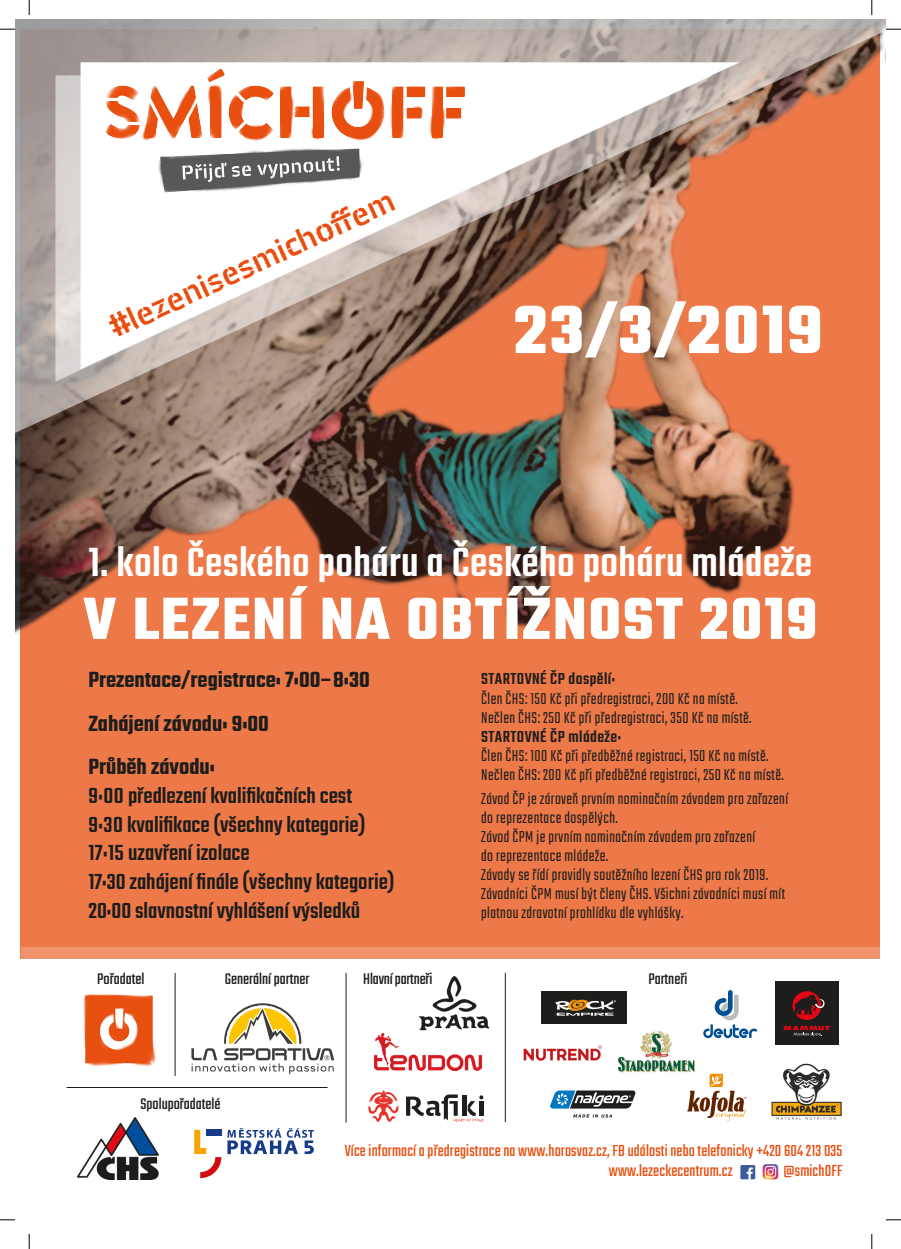
<style>
.page{position:relative;width:901px;height:1249px;background:#fff}
.page>*{position:absolute;margin:0;border:0;box-sizing:border-box;transform-origin:0 0}
.t1{font:700 73.8px "Teko";letter-spacing:.03em;color:#fff}
.t2{font:700 64.2px "Teko";letter-spacing:.03em;color:#fff}
.t3{font:500 44.7px "Teko";letter-spacing:.01em;color:#fff}
.t4{font:32px "Vida Stencil Randomized 33 Pro";color:#e84e0f}
.t5{font:500 23.9px/28.7px "Teko";color:#1d1d1b}
.t6{font:600 23.9px/43.5px "Teko";color:#1d1d1b}
.t7{font:17.7px/20.2px "Teko";letter-spacing:.01em;color:#e84e0f;scale:.93 1}
.t8{font:300 17.5px/19px "Teko";letter-spacing:.025em;color:#1d1d1b}
.t9{font:500 17.5px "Teko";letter-spacing:.025em;color:#1d1d1b}
.t10{font:17px "Teko";color:#1d1d1b}
</style>
<div class="page">
<div style="left:21px;top:29px;width:858px;height:929px;background:#ed7949"></div>
<img style="left:15px;top:448px;width:865px;height:189px">
<div style="left:21px;top:948px;width:859px;height:275px;background:#fff"></div>
<svg style="left:15px;top:19px;width:870px;height:429px"></svg>
<svg style="left:55px;top:75px;width:657px;height:307px"></svg>
<svg style="left:80px;top:62px;width:659px;height:307px"></svg>
<img style="left:86px;top:62px;width:409px;height:141px">
<div style="left:775px;top:982px;width:63px;height:63px;background:#1d1d1b"></div>
<svg style="left:783px;top:991px;width:48px;height:45px"></svg>
<svg style="left:550px;top:1090px;width:86px;height:27px"></svg>
<img style="left:618px;top:1013px;width:76px;height:60px">
<img style="left:83px;top:993px;width:73px;height:74px">
<img style="left:77px;top:1117px;width:81px;height:62px">
<svg style="left:191px;top:1003px;width:143px;height:71px"></svg>
<hr style="left:504px;top:973px;width:1px;height:149px;background:#1d1d1b">
<hr style="left:345px;top:973px;width:1px;height:149px;background:#1d1d1b">
<hr style="left:174px;top:973px;width:1px;height:103px;background:#1d1d1b">
<hr style="left:66px;top:1087px;width:261px;height:1px;background:#1d1d1b">
<img style="left:771px;top:1063px;width:69px;height:56px">
<svg style="left:687px;top:1074px;width:59px;height:47px"></svg>
<svg style="left:406px;top:1094px;width:77px;height:28px"></svg>
<svg style="left:368px;top:1089px;width:30px;height:33px"></svg>
<svg style="left:690px;top:990px;width:68px;height:59px"></svg>
<img style="left:374px;top:1033px;width:107px;height:38px">
<img style="left:541px;top:992px;width:85px;height:31px">
<img style="left:523px;top:1045px;width:79px;height:16px">
<img style="left:416px;top:976px;width:74px;height:58px">
<svg style="left:740px;top:1165px;width:15px;height:14px"></svg>
<svg style="left:762px;top:1164px;width:16px;height:15px"></svg>
<svg style="left:194px;top:1130px;width:27px;height:48px"></svg>
<svg style="left:227px;top:1128px;width:87px;height:26px"></svg>
<svg style="left:0;top:29px;width:15px;height:1px"></svg>
<svg style="left:886px;top:29px;width:14px;height:1px"></svg>
<svg style="left:0;top:1219px;width:15px;height:2px"></svg>
<svg style="left:886px;top:1219px;width:14px;height:2px"></svg>
<svg style="left:29px;top:0;width:1px;height:15px"></svg>
<svg style="left:29px;top:1234px;width:1px;height:15px"></svg>
<svg style="left:871px;top:0;width:1px;height:15px"></svg>
<svg style="left:871px;top:1234px;width:1px;height:15px"></svg>
<h3 class="t4" style="left:103px;top:310px;width:311px;rotate:-25deg">#lezenisesmichoff em</h3>
<h1 class="t1" style="left:513px;top:282px;width:310px">23/3/2019</h1>
<h3 class="t3" style="left:88px;top:536px;width:725px">1. kolo Českého poháru a Českého poháru mládeže</h3>
<h2 class="t2" style="left:83px;top:577px;width:735px">V LEZENÍ NA OBTÍŽNOST 2019</h2>
<h3 class="t6" style="left:88px;top:660px;width:283px">Prezentace/registrace: 7:00–8:30<br>Zahájení závodu: 9:00<br>Průběh závodu:</h3>
<h3 class="t5" style="left:88px;top:783px;width:307px">9:00 předlezení kvalifikačních cest<br>9:30 kvalifikace (všechny kategorie)<br>17:15 uzavření izolace<br>17:30 zahájení finále (všechny kategorie)<br>20:00 slavnostní vyhlášení výsledků</h3>
<p class="t9" style="left:481px;top:669px;width:135px">STARTOVNÉ ČP dospělí:</p>
<p class="t8" style="left:481px;top:690px;width:272px">Člen ČHS: 150 Kč při předregistraci, 200 Kč na místě.<br>Nečlen ČHS: 250 Kč při předregistraci, 350 Kč na místě.</p>
<p class="t9" style="left:481px;top:726px;width:141px">STARTOVNÉ ČP mládeže:</p>
<p class="t8" style="left:481px;top:747px;width:304px">Člen ČHS: 100 Kč při předběžné registraci, 150 Kč na místě.<br>Nečlen ČHS: 200 Kč při předběžné registraci, 250 Kč na místě.</p>
<p class="t8" style="left:481px;top:790px;width:308px">Závod ČP je zároveň prvním nominačním závodem pro zařazení do reprezentace dospělých.<br>Závod ČPM je prvním nominačním závodem pro zařazení<br>do reprezentace mládeže.<br>Závody se řídí pravidly soutěžního lezení ČHS pro rok 2019.<br>Závodníci ČPM musí být členy ČHS. Všichni závodníci musí mít platnou zdravotní prohlídku dle vyhlášky.</p>
<p class="t10" style="left:97px;top:969px;width:49px">Pořadatel</p>
<p class="t10" style="left:225px;top:969px;width:86px">Generální partner</p>
<p class="t10" style="left:363px;top:969px;width:70px">Hlavní partneři</p>
<p class="t10" style="left:648px;top:969px;width:40px">Partneři</p>
<p class="t10" style="left:140px;top:1094px;width:81px">Spolupořadatelé</p>
<p class="t7" style="left:608px;top:1142px;width:252px;text-indent:-264px">Více informací a předregistrace na www.horosvaz.cz, FB události nebo telefonicky +420 604 213 035 www.lezeckecentrum.cz</p>
<p class="t7" style="left:782px;top:1162px;width:65px">@smichOFF</p>
</div>
